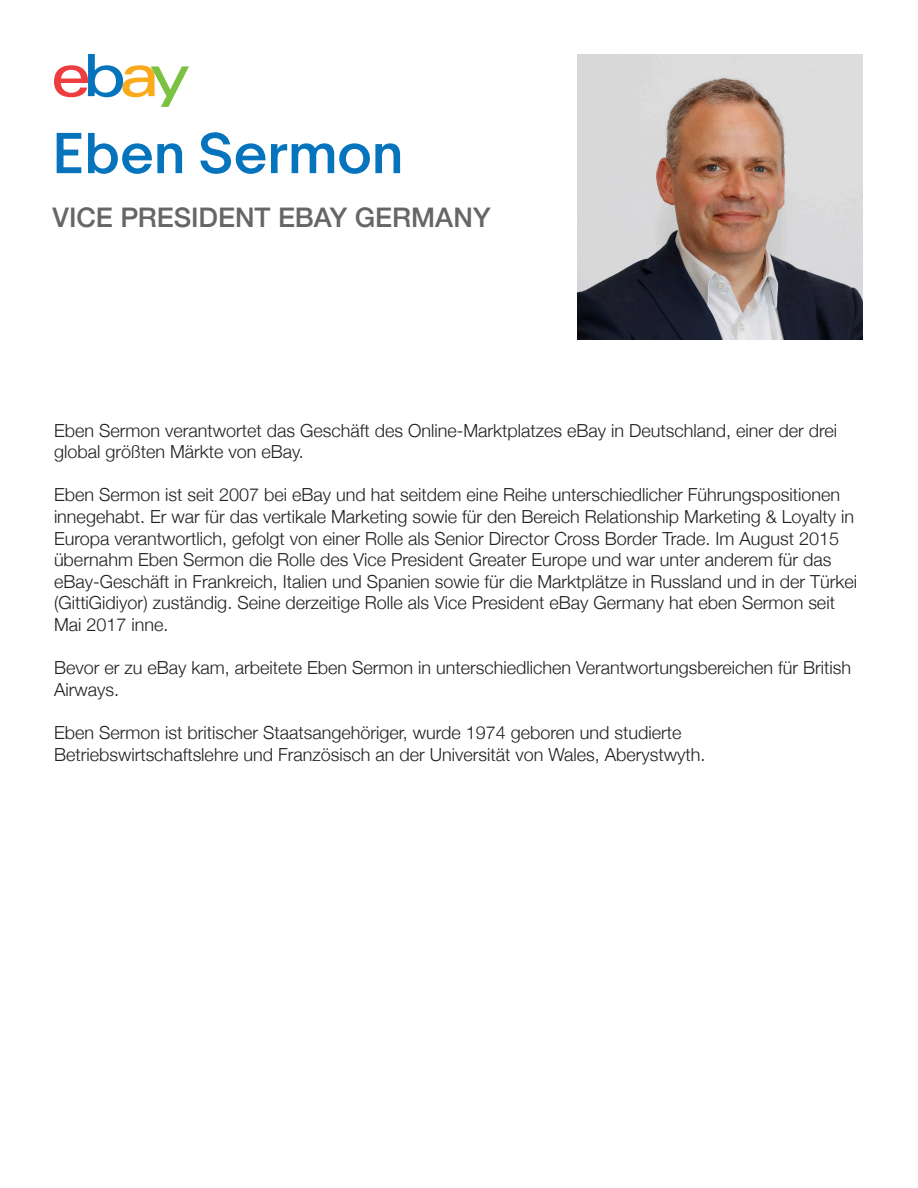
<style>
.page{position:relative;width:918px;height:1188px;background:#fff}
.page>*{position:absolute;margin:0;border:0;box-sizing:border-box;transform-origin:0 0}
.t1{font:500 54px "Market Sans";color:#0574bc}
.t2{font:500 27px "Helvetica Neue";color:#656666}
.t3{font:300 18px/21.6px "Helvetica Neue";color:#231f20}
</style>
<div class="page">
<img style="left:578px;top:54px;width:285px;height:285px">
<svg style="left:54px;top:54px;width:135px;height:53px"></svg>
<p class="t1" style="left:52px;top:121px;width:353px">Eben Sermon</p>
<p class="t2" style="left:52px;top:196px;width:440px">VICE PRESIDENT EBAY GERMANY</p>
<p class="t3" style="left:54px;top:418px;width:785px">Eben Sermon verantwortet das Geschäft des Online-Marktplatzes eBay in Deutschland, einer der drei global größten Märkte von eBay.</p>
<p class="t3" style="left:54px;top:483px;width:805px">Eben Sermon ist seit 2007 bei eBay und hat seitdem eine Reihe unterschiedlicher Führungspositionen innegehabt. Er war für das vertikale Marketing sowie für den Bereich Relationship Marketing &amp; Loyalty in Europa verantwortlich, gefolgt von einer Rolle als Senior Director Cross Border Trade. Im August 2015 übernahm Eben Sermon die Rolle des Vice President Greater Europe und war unter anderem für das eBay-Geschäft in Frankreich, Italien und Spanien sowie für die Marktplätze in Russland und in der Türkei (GittiGidiyor) zuständig. Seine derzeitige Rolle als Vice President eBay Germany hat eben Sermon seit Mai 2017 inne.</p>
<p class="t3" style="left:54px;top:656px;width:799px">Bevor er zu eBay kam, arbeitete Eben Sermon in unterschiedlichen Verantwortungsbereichen für British<br>Airways.</p>
<p class="t3" style="left:54px;top:721px;width:653px">Eben Sermon ist britischer Staatsangehöriger, wurde 1974 geboren und studierte<br>Betriebswirtschaftslehre und Französisch an der Universität von Wales, Aberystwyth.</p>
</div>
